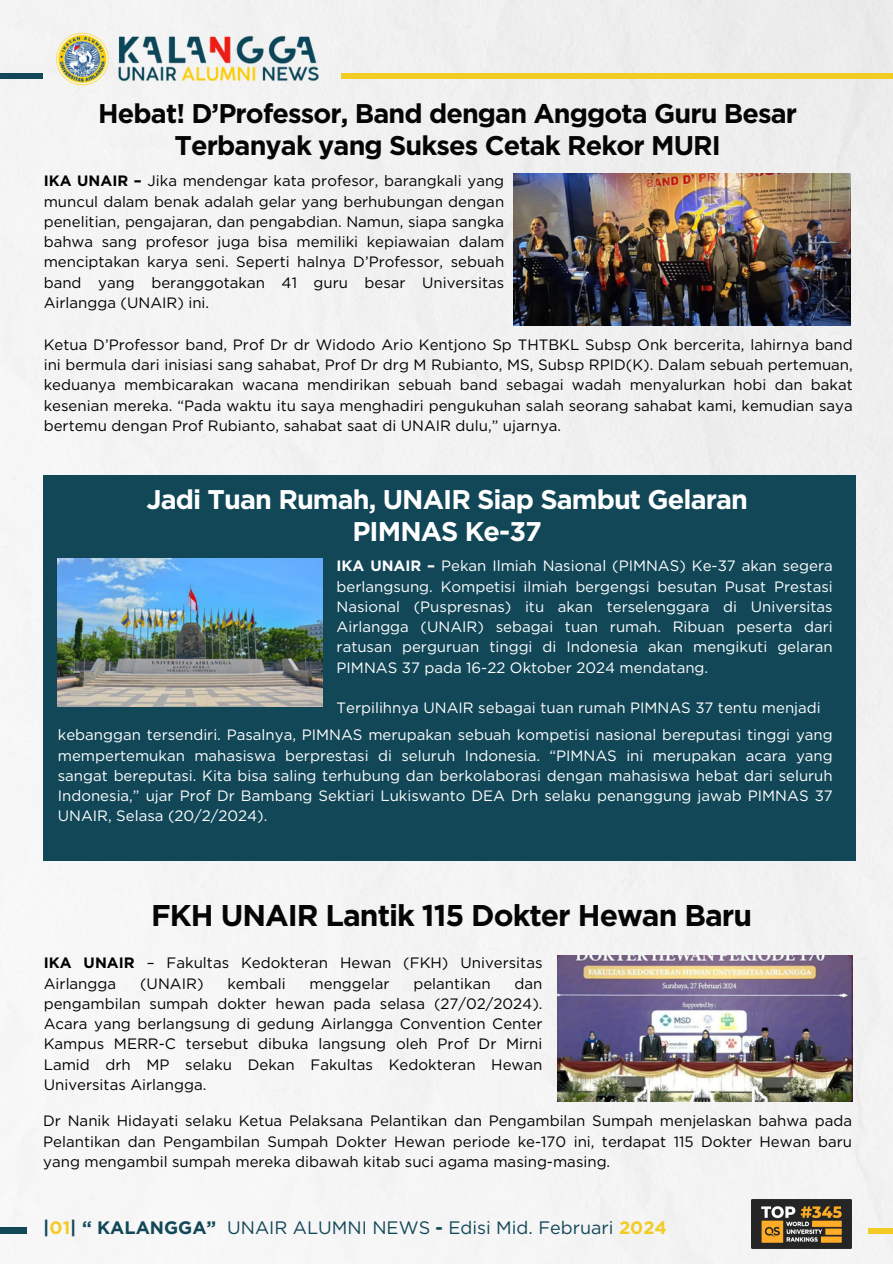
<style>
.page{position:relative;width:893px;height:1264px;background:#fff}
.page>*{position:absolute;margin:0;border:0;box-sizing:border-box;transform-origin:0 0}
.t1{font:700 30px "Gotham";letter-spacing:-.035em;color:#050505}
.t2{font:700 27px/31.5px "Gotham";letter-spacing:-.035em;color:#050505;text-align:center}
.t3{font:700 27px/31.5px "Gotham";letter-spacing:-.035em;color:#fff;text-align:center}
.t4{font:18px "Gotham";color:#124758}
.t5{font:15px/20.2px "Gotham";color:#000;text-align:justify}
.t6{font:15px/20.2px "Gotham";color:#fff;text-align:justify}
.s1{font-weight:700}
.s2{font-weight:700;color:#f2cc24}
</style>
<div class="page">
<div style="left:0;top:0;width:892px;height:1263px;background:#f3f3f3"></div>
<img style="left:43px;top:9px;width:293px;height:89px">
<div style="left:341px;top:73px;width:551px;height:5px;background:#f2cc24"></div>
<div style="left:0;top:73px;width:43px;height:5px;background:#124758"></div>
<img style="left:751px;top:1199px;width:100px;height:49px">
<div style="left:867px;top:1228px;width:25px;height:5px;background:#f2cc24"></div>
<div style="left:0;top:1226px;width:26px;height:7px;background:#124758"></div>
<div style="left:43px;top:475px;width:812px;height:385px;background:#124758"></div>
<img style="left:514px;top:173px;width:336px;height:152px">
<img style="left:58px;top:558px;width:264px;height:149px">
<img style="left:557px;top:955px;width:295px;height:146px">
<p class="t2" style="left:98px;top:98px;width:700px">Hebat! D’Professor, Band dengan Anggota Guru Besar<br>Terbanyak yang Sukses Cetak Rekor MURI</p>
<p class="t5" style="left:44px;top:171px;width:462px"><span class="s1">IKA UNAIR –</span> Jika mendengar kata profesor, barangkali yang muncul dalam benak adalah gelar yang berhubungan dengan penelitian, pengajaran, dan pengabdian. Namun, siapa sangka bahwa sang profesor juga bisa memiliki kepiawaian dalam menciptakan karya seni. Seperti halnya D’Professor, sebuah band yang beranggotakan 41 guru besar Universitas Airlangga (UNAIR) ini.</p>
<p class="t5" style="left:44px;top:334px;width:810px">Ketua D’Professor band, Prof Dr dr Widodo Ario Kentjono Sp THTBKL Subsp Onk bercerita, lahirnya band ini bermula dari inisiasi sang sahabat, Prof Dr drg M Rubianto, MS, Subsp RPID(K). Dalam sebuah pertemuan, keduanya membicarakan wacana mendirikan sebuah band sebagai wadah menyalurkan hobi dan bakat kesenian mereka. “Pada waktu itu saya menghadiri pengukuhan salah seorang sahabat kami, kemudian saya bertemu dengan Prof Rubianto, sahabat saat di UNAIR dulu,” ujarnya.</p>
<p class="t3" style="left:146px;top:484px;width:603px">Jadi Tuan Rumah, UNAIR Siap Sambut Gelaran<br>PIMNAS Ke-37</p>
<p class="t6" style="left:336px;top:556px;width:497px"><span class="s1">IKA UNAIR –</span> Pekan Ilmiah Nasional (PIMNAS) Ke-37 akan segera berlangsung. Kompetisi ilmiah bergengsi besutan Pusat Prestasi Nasional (Puspresnas) itu akan terselenggara di Universitas Airlangga (UNAIR) sebagai tuan rumah. Ribuan peserta dari ratusan perguruan tinggi di Indonesia akan mengikuti gelaran PIMNAS 37 pada 16-22 Oktober 2024 mendatang.</p>
<h1 class="t6" style="left:336px;top:697px;width:485px">Terpilihnya UNAIR sebagai tuan rumah PIMNAS 37 tentu menjadi</h1>
<p class="t6" style="left:58px;top:724px;width:776px">kebanggan tersendiri. Pasalnya, PIMNAS merupakan sebuah kompetisi nasional bereputasi tinggi yang mempertemukan mahasiswa berprestasi di seluruh Indonesia. “PIMNAS ini merupakan acara yang sangat bereputasi. Kita bisa saling terhubung dan berkolaborasi dengan mahasiswa hebat dari seluruh Indonesia,” ujar Prof Dr Bambang Sektiari Lukiswanto DEA Drh selaku penanggung jawab PIMNAS 37<br>UNAIR, Selasa (20/2/2024).</p>
<p class="t1" style="left:151px;top:897px;width:602px">FKH UNAIR Lantik 115 Dokter Hewan Baru</p>
<p class="t5" style="left:44px;top:952px;width:500px"><span class="s1">IKA UNAIR</span> – Fakultas Kedokteran Hewan (FKH) Universitas<br>Airlangga</p>
<p class="t5" style="left:44px;top:973px;width:500px;text-indent:471px">dan pengambilan sumpah dokter hewan pada selasa (27/02/2024).<br>Acara yang berlangsung di gedung Airlangga Convention Center Kampus MERR-C tersebut dibuka langsung oleh Prof Dr Mirni Lamid drh MP selaku Dekan Fakultas Kedokteran Hewan Universitas Airlangga.</p>
<h3 class="t5" style="left:43px;top:1110px;width:810px">Dr Nanik Hidayati selaku Ketua Pelaksana Pelantikan dan Pengambilan Sumpah menjelaskan bahwa pada Pelantikan dan Pengambilan Sumpah Dokter Hewan periode ke-170 ini, terdapat 115 Dokter Hewan baru yang mengambil sumpah mereka dibawah kitab suci agama masing-masing.</h3>
<p class="t5" style="left:140px;top:973px;width:65px">(UNAIR)</p>
<p class="t5" style="left:227px;top:973px;width:60px">kembali</p>
<p class="t5" style="left:309px;top:973px;width:81px">menggelar</p>
<p class="t5" style="left:413px;top:973px;width:79px">pelantikan</p>
<h2 class="t4" style="left:43px;top:1216px;width:625px"><span class="s1">|</span><span class="s2">01</span><span class="s1">| “ KALANGGA”</span> UNAIR ALUMNI NEWS <span class="s1">-</span> Edisi Mid. Februari <span class="s2">2024</span></h2>
</div>
